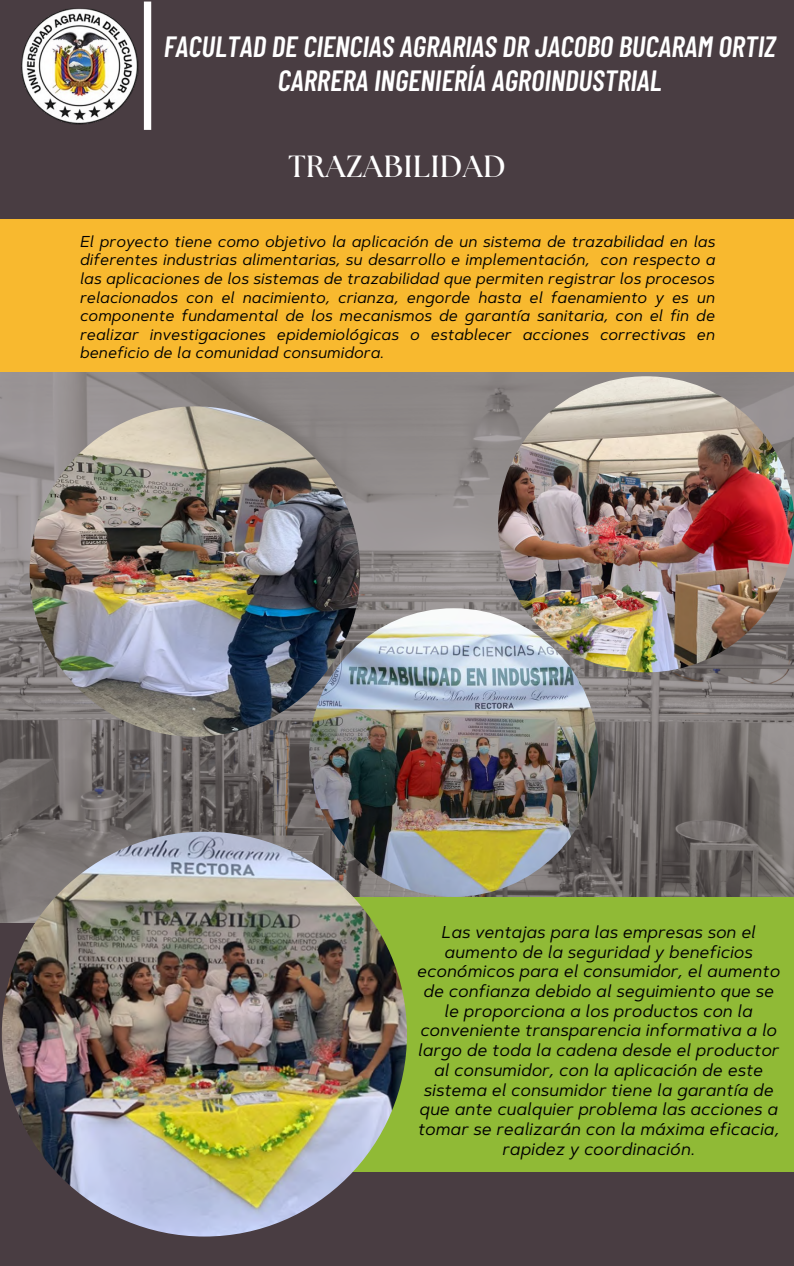
<style>
.page{position:relative;width:794px;height:1266px;background:#fff}
.page>*{position:absolute;margin:0;border:0;box-sizing:border-box;transform-origin:0 0}
.t1{font:700 30.6px "The Seasons";letter-spacing:.025em;color:#fff}
.t2{font:italic 600 29.25px/34.3px "Barlow Condensed";color:#fff;text-align:center}
.t3{font:italic 17.1px/19.7px "Artegra Sans";color:#000;text-align:center}
.t4{font:italic 15.75px/18.6px "Artegra Sans";color:#000;text-align:justify}
</style>
<div class="page">
<div style="left:0;top:0;width:793px;height:1266px;background:#493d42"></div>
<img style="left:21px;top:8px;width:118px;height:117px">
<div style="left:144px;top:2px;width:7px;height:128px;background:#fff"></div>
<img style="left:0;top:351px;width:793px;height:571px">
<div style="left:0;top:219px;width:792px;height:153px;background:#f8b92f"></div>
<img style="left:30px;top:406px;width:330px;height:330px;border-radius:50%">
<img style="left:309px;top:608px;width:288px;height:289px;border-radius:50%">
<img style="left:498px;top:376px;width:295px;height:296px;border-radius:50%">
<div style="left:79px;top:897px;width:714px;height:274px;background:#90ba36"></div>
<img style="left:2px;top:831px;width:405px;height:405px;border-radius:50%">
<h2 class="t2" style="left:164px;top:28px;width:613px">FACULTAD DE CIENCIAS AGRARIAS DR JACOBO BUCARAM ORTIZ<br>CARRERA INGENIERÍA AGROINDUSTRIAL</h2>
<h1 class="t1" style="left:288px;top:152px;width:219px">TRAZABILIDAD</h1>
<p class="t4" style="left:79px;top:232px;width:636px">El proyecto tiene como objetivo la aplicación de un sistema de trazabilidad en las diferentes industrias alimentarias, su desarrollo e implementación, con respecto a las aplicaciones de los sistemas de trazabilidad que permiten registrar los procesos relacionados con el nacimiento, crianza, engorde hasta el faenamiento y es un componente fundamental de los mecanismos de garantía sanitaria, con el fin de realizar investigaciones epidemiológicas o establecer acciones correctivas en beneficio de la comunidad consumidora.</p>
<p class="t3" style="left:416px;top:922px;width:364px">Las ventajas para las empresas son el aumento de la seguridad y beneficios económicos para el consumidor, el aumento de confianza debido al seguimiento que se le proporciona a los productos con la conveniente transparencia informativa a lo largo de toda la cadena desde el productor al consumidor, con la aplicación de este sistema el consumidor tiene la garantía de que ante cualquier problema las acciones a tomar se realizarán con la máxima eficacia, rapidez y coordinación.</p>
</div>
